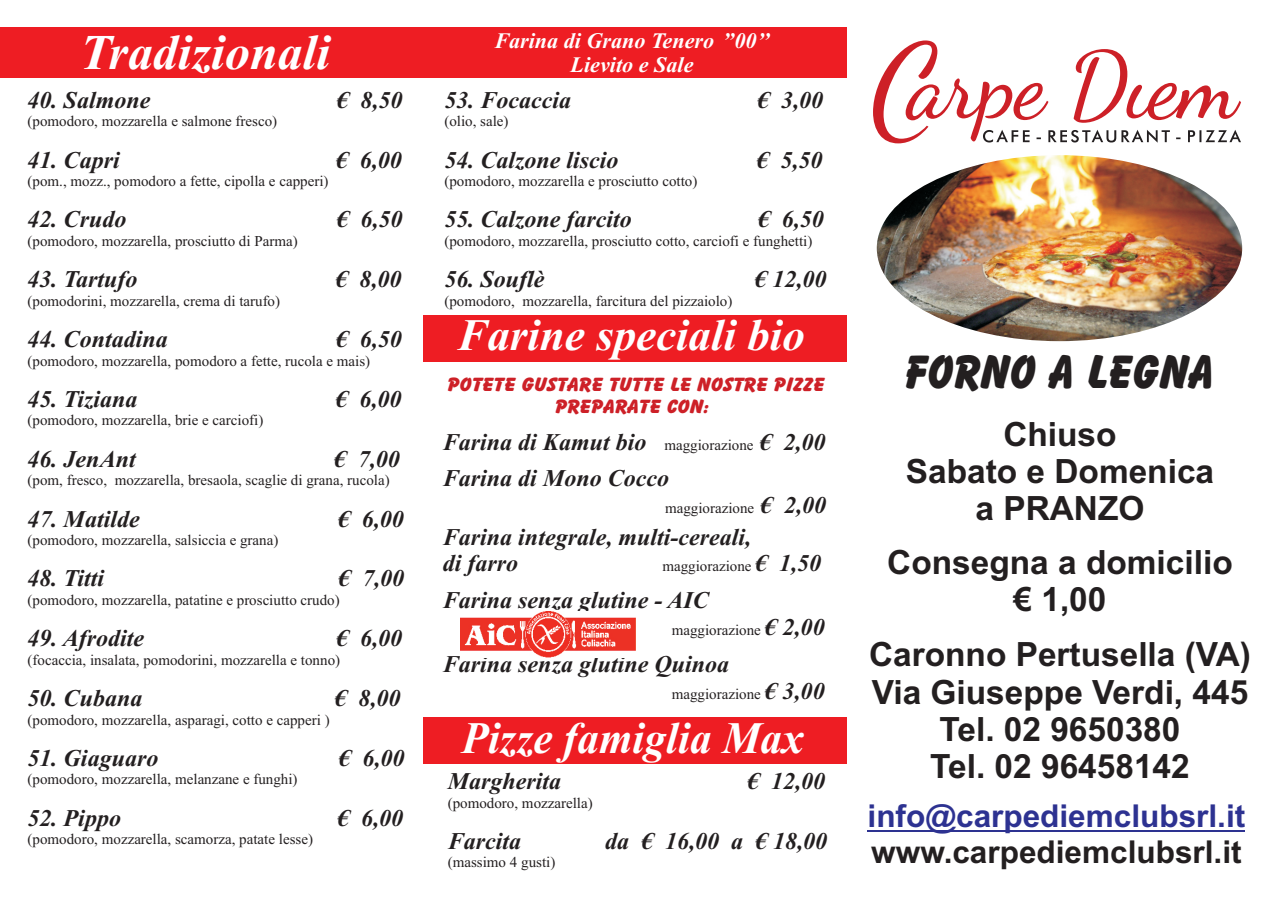
<style>
.page{position:relative;width:1276px;height:906px;background:#fff}
.page>*{position:absolute;margin:0;border:0;box-sizing:border-box;transform-origin:0 0}
.t1{font:italic 700 49.8px "Times New Roman";color:#fff}
.t2{font:800 47.85px "Balloon BT";color:#231f20}
.t3{font:italic 700 45px "Times New Roman";color:#fff}
.t4{font:italic 700 45px "Times New Roman";color:#fff;scale:.96 1}
.t5{font:700 33.45px/37.3px "Arial";color:#231f20;text-align:center}
.t6{font:700 31.5px "Arial";color:#2d3291}
.t7{font:700 31.5px "Arial";color:#231f20}
.t8{font:italic 700 24px/26.5px "Times New Roman";color:#231f20}
.t9{font:italic 700 22.05px/24.5px "Times New Roman";color:#fff;text-align:center}
.t10{font:800 19.65px/21.8px "Balloon BT";color:#cd2027;text-align:center;scale:1.14 1}
.t11{font:15px "Times New Roman";color:#231f20}
.s1{font-weight:400;font-style:normal;font-size:15px}
.s2{font-weight:700;font-style:italic;font-size:24px}
</style>
<div class="page">
<svg style="left:873px;top:40px;width:368px;height:103px"></svg>
<div style="left:0;top:27px;width:846px;height:51px;background:#ee1d23"></div>
<div style="left:423px;top:316px;width:423px;height:46px;background:#ee1d23"></div>
<div style="left:423px;top:718px;width:423px;height:46px;background:#ee1d23"></div>
<img style="left:876px;top:155px;width:367px;height:187px">
<hr style="left:867px;top:830px;width:378px;height:1px;background:#2d3291">
<img style="left:460px;top:612px;width:175px;height:45px">
<h1 class="t1" style="left:80px;top:35px;width:252px">Tradizionali</h1>
<h3 class="t9" style="left:494px;top:30px;width:277px">Farina di Grano Tenero ’00’’<br>Lievito e Sale</h3>
<h3 class="t9" style="left:722px;top:30px;width:9px">’</h3>
<h3 class="t8" style="left:28px;top:89px;width:124px">40. Salmone</h3>
<h3 class="t8" style="left:336px;top:89px;width:67px">€ 8,50</h3>
<p class="t11" style="left:28px;top:116px;width:251px">(pomodoro, mozzarella e salmone fresco)</p>
<h3 class="t8" style="left:28px;top:149px;width:94px">41. Capri</h3>
<h3 class="t8" style="left:336px;top:149px;width:67px">€ 6,00</h3>
<p class="t11" style="left:28px;top:176px;width:302px">(pom., mozz., pomodoro a fette, cipolla e capperi)</p>
<h3 class="t8" style="left:28px;top:209px;width:100px">42. Crudo</h3>
<h3 class="t8" style="left:336px;top:209px;width:67px">€ 6,50</h3>
<p class="t11" style="left:28px;top:235px;width:271px">(pomodoro, mozzarella, prosciutto di Parma)</p>
<h3 class="t8" style="left:28px;top:268px;width:111px">43. Tartufo</h3>
<h3 class="t8" style="left:335px;top:268px;width:67px">€ 8,00</h3>
<p class="t11" style="left:28px;top:295px;width:254px">(pomodorini, mozzarella, crema di tarufo)</p>
<h3 class="t8" style="left:28px;top:328px;width:142px">44. Contadina</h3>
<h3 class="t8" style="left:336px;top:328px;width:67px">€ 6,50</h3>
<p class="t11" style="left:28px;top:355px;width:344px">(pomodoro, mozzarella, pomodoro a fette, rucola e mais)</p>
<h3 class="t8" style="left:28px;top:388px;width:111px">45. Tiziana</h3>
<h3 class="t8" style="left:335px;top:388px;width:67px">€ 6,00</h3>
<p class="t11" style="left:28px;top:415px;width:237px">(pomodoro, mozzarella, brie e carciofi)</p>
<h3 class="t8" style="left:28px;top:448px;width:110px">46. JenAnt</h3>
<h3 class="t8" style="left:334px;top:448px;width:67px">€ 7,00</h3>
<p class="t11" style="left:28px;top:475px;width:363px">(pom, fresco, mozzarella, bresaola, scaglie di grana, rucola)</p>
<h3 class="t8" style="left:28px;top:508px;width:114px">47. Matilde</h3>
<h3 class="t8" style="left:338px;top:508px;width:68px">€ 6,00</h3>
<p class="t11" style="left:28px;top:535px;width:252px">(pomodoro, mozzarella, salsiccia e grana)</p>
<h3 class="t8" style="left:28px;top:567px;width:78px">48. Titti</h3>
<h3 class="t8" style="left:338px;top:567px;width:67px">€ 7,00</h3>
<p class="t11" style="left:28px;top:594px;width:314px">(pomodoro, mozzarella, patatine e prosciutto crudo)</p>
<h3 class="t8" style="left:28px;top:627px;width:118px">49. Afrodite</h3>
<h3 class="t8" style="left:336px;top:627px;width:67px">€ 6,00</h3>
<p class="t11" style="left:28px;top:654px;width:314px">(focaccia, insalata, pomodorini, mozzarella e tonno)</p>
<h3 class="t8" style="left:28px;top:687px;width:116px">50. Cubana</h3>
<h3 class="t8" style="left:334px;top:687px;width:67px">€ 8,00</h3>
<p class="t11" style="left:28px;top:714px;width:303px">(pomodoro, mozzarella, asparagi, cotto e capperi )</p>
<h3 class="t8" style="left:28px;top:747px;width:132px">51. Giaguaro</h3>
<h3 class="t8" style="left:338px;top:747px;width:68px">€ 6,00</h3>
<p class="t11" style="left:28px;top:774px;width:271px">(pomodoro, mozzarella, melanzane e funghi)</p>
<h3 class="t8" style="left:28px;top:807px;width:95px">52. Pippo</h3>
<h3 class="t8" style="left:337px;top:807px;width:68px">€ 6,00</h3>
<p class="t11" style="left:28px;top:834px;width:287px">(pomodoro, mozzarella, scamorza, patate lesse)</p>
<h3 class="t8" style="left:444px;top:89px;width:128px">53. Focaccia</h3>
<h3 class="t8" style="left:757px;top:89px;width:67px">€ 3,00</h3>
<p class="t11" style="left:444px;top:116px;width:66px">(olio, sale)</p>
<h3 class="t8" style="left:444px;top:149px;width:176px">54. Calzone liscio</h3>
<h3 class="t8" style="left:756px;top:149px;width:67px">€ 5,50</h3>
<p class="t11" style="left:444px;top:176px;width:254px">(pomodoro, mozzarella e prosciutto cotto)</p>
<h3 class="t8" style="left:444px;top:209px;width:189px">55. Calzone farcito</h3>
<h3 class="t8" style="left:758px;top:209px;width:67px">€ 6,50</h3>
<p class="t11" style="left:444px;top:235px;width:369px">(pomodoro, mozzarella, prosciutto cotto, carciofi e funghetti)</p>
<h3 class="t8" style="left:444px;top:268px;width:102px">56. Souflè</h3>
<h3 class="t8" style="left:754px;top:268px;width:73px">€ 12,00</h3>
<p class="t11" style="left:444px;top:295px;width:289px">(pomodoro, mozzarella, farcitura del pizzaiolo)</p>
<h3 class="t3" style="left:457px;top:319px;width:349px">Farine speciali bio</h3>
<h3 class="t10" style="left:447px;top:375px;width:332px">POTETE GUSTARE TUTTE LE NOSTRE PIZZE<br>PREPARATE CON:</h3>
<h3 class="t8" style="left:443px;top:431px;width:384px">Farina di Kamut bio <span class="s1">maggiorazione</span> € 2,00</h3>
<h3 class="t8" style="left:443px;top:467px;width:228px">Farina di Mono Cocco</h3>
<p class="t11" style="left:665px;top:502px;width:163px">maggiorazione <span class="s2">€ 2,00</span></p>
<h3 class="t8" style="left:443px;top:526px;width:310px">Farina integrale, multi-cereali, di farro</h3>
<p class="t11" style="left:662px;top:561px;width:160px">maggiorazione <span class="s2">€ 1,50</span></p>
<h3 class="t8" style="left:443px;top:589px;width:267px">Farina senza glutine - AIC</h3>
<p class="t11" style="left:672px;top:624px;width:154px">maggiorazione <span class="s2">€ 2,00</span></p>
<h3 class="t8" style="left:443px;top:653px;width:288px">Farina senza glutine Quinoa</h3>
<p class="t11" style="left:672px;top:688px;width:154px">maggiorazione <span class="s2">€ 3,00</span></p>
<h3 class="t4" style="left:462px;top:722px;width:358px">Pizze famiglia Max</h3>
<h3 class="t8" style="left:448px;top:770px;width:115px">Margherita</h3>
<h3 class="t8" style="left:747px;top:770px;width:80px">€ 12,00</h3>
<p class="t11" style="left:448px;top:797px;width:146px">(pomodoro, mozzarella)</p>
<h3 class="t8" style="left:448px;top:830px;width:75px">Farcita</h3>
<h3 class="t8" style="left:605px;top:830px;width:224px">da € 16,00 a € 18,00</h3>
<p class="t11" style="left:448px;top:857px;width:109px">(massimo 4 gusti)</p>
<h2 class="t2" style="left:905px;top:351px;width:310px">FORNO A LEGNA</h2>
<h3 class="t5" style="left:906px;top:418px;width:310px">Chiuso<br>Sabato e Domenica a PRANZO</h3>
<h3 class="t5" style="left:887px;top:546px;width:347px">Consegna a domicilio € 1,00</h3>
<h3 class="t5" style="left:869px;top:639px;width:383px">Caronno Pertusella (VA)<br>Via Giuseppe Verdi, 445<br>Tel. 02 9650380<br>Tel. 02 96458142</h3>
<h3 class="t6" style="left:867px;top:804px;width:379px">info@carpediemclubsrl.it</h3>
<h3 class="t7" style="left:871px;top:839px;width:372px">www.carpediemclubsrl.it</h3>
</div>
